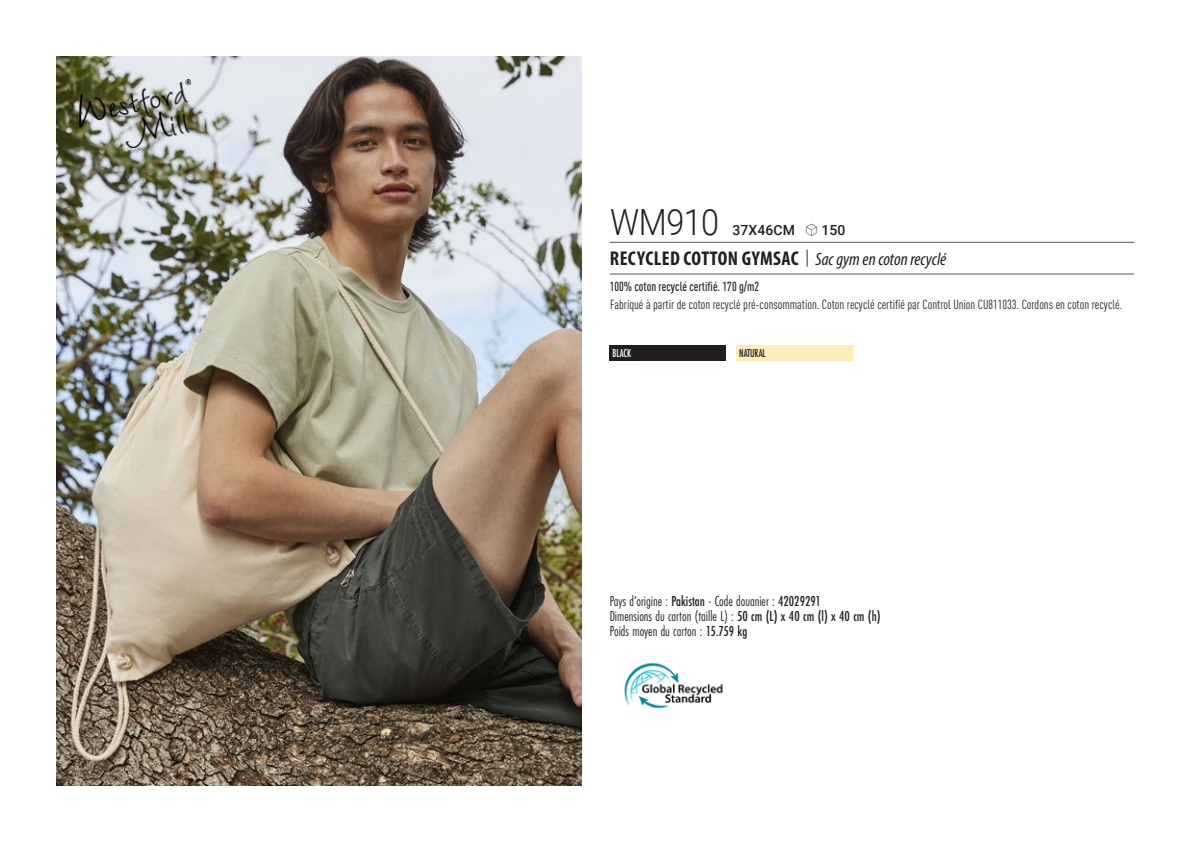
<style>
.page{position:relative;width:1191px;height:842px;background:#fff}
.page>*{position:absolute;margin:0;border:0;box-sizing:border-box;transform-origin:0 0}
.t1{font:300 36px "Roboto";letter-spacing:-.015em;color:#231f20;scale:.9 1}
.t2{font:700 condensed 20px "Myriad Pro";letter-spacing:.02em;color:#231f20}
.t3{font:15px "Futura PT Cond";color:#231f20;scale:.95 1}
.t4{font:500 14px "Roboto";letter-spacing:.005em;color:#231f20}
.t5{font:condensed 13px "DIN Pro";color:#231f20}
.grammage_2020{font:500 condensed 13px "DIN Pro";color:#231f20;scale:.95 1}
.Coloris_nuancier{font:500 12px "Futura PT Cond";letter-spacing:-.01em;color:#231f20;scale:.9 1}
.Coloris_nuancier_bla{font:500 12px "Futura PT Cond";letter-spacing:-.01em;color:#fff;scale:.9 1}
.s1{font-family:"Linotype Shapeshifter";font-weight:400;font-size:16px}
.s2{font-family:"Roboto Condensed";font-weight:300;font-stretch:normal}
.s3{font-family:"Myriad Variable Concept";font-weight:400;font-style:italic;font-stretch:normal;font-size:18px}
.s4{font-weight:500}
</style>
<div class="page">
<img style="left:57px;top:57px;width:524px;height:728px">
<img style="left:79px;top:79px;width:111px;height:68px">
<div style="left:609px;top:345px;width:117px;height:16px;background:#231f20"></div>
<div style="left:736px;top:345px;width:116px;height:16px;background:#feedbb"></div>
<img style="left:624px;top:662px;width:99px;height:47px">
<hr style="left:609px;top:242px;width:525px;height:1px;background:#57585a">
<hr style="left:609px;top:274px;width:525px;height:1px;background:#57585a">
<p class="t1" style="left:610px;top:197px;width:123px">WM910</p>
<p class="t4" style="left:732px;top:220px;width:115px">37X46CM <span class="s1">S</span> 150</p>
<p class="t2" style="left:610px;top:246px;width:338px">RECYCLED COTTON GYMSAC <span class="s2">|</span> <span class="s3">Sac gym en coton recyclé</span></p>
<p class="grammage_2020" style="left:609px;top:277px;width:159px">100% coton recyclé certifié. 170 g/m2</p>
<p class="t5" style="left:610px;top:295px;width:513px">Fabriqué à partir de coton recyclé pré-consommation. Coton recyclé certifié par Control Union CU811033. Cordons en coton recyclé.</p>
<p class="Coloris_nuancier_bla" style="left:612px;top:346px;width:22px">BLACK</p>
<p class="Coloris_nuancier" style="left:739px;top:346px;width:31px">NATURAL</p>
<p class="t3" style="left:609px;top:592px;width:224px">Pays d’origine : <span class="s4">Pakistan</span> - Code douanier : <span class="s4">42029291</span></p>
<p class="t3" style="left:609px;top:607px;width:287px">Dimensions du carton (taille L) : <span class="s4">50 cm (L) x 40 cm (l) x 40 cm (h)</span></p>
<p class="t3" style="left:609px;top:622px;width:146px">Poids moyen du carton : <span class="s4">15.759 kg</span></p>
</div>
